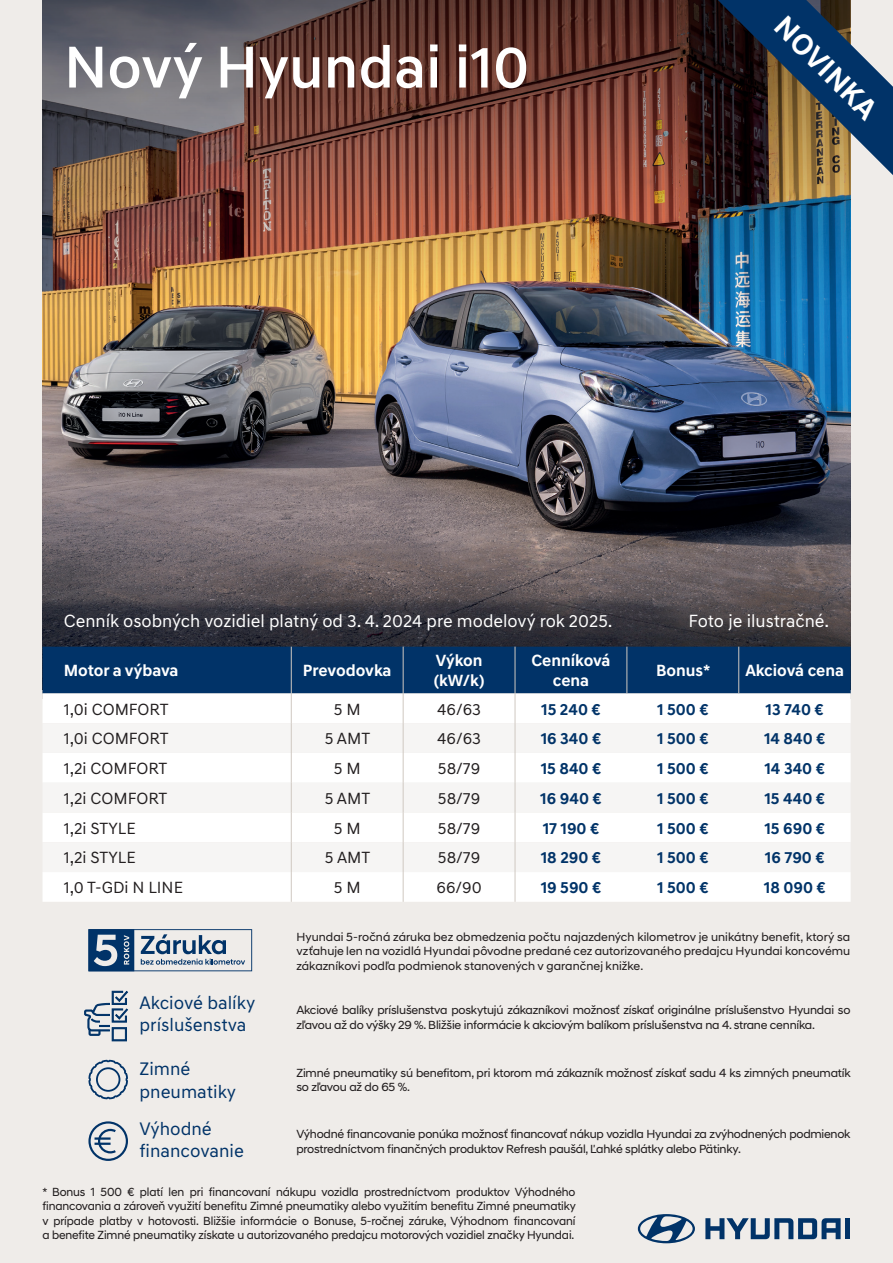
<style>
.page{position:relative;width:893px;height:1263px;background:#efece9}
.page>*{position:absolute;margin:0;border:0;box-sizing:border-box;transform-origin:0 0}
.t1{font:500 60px "Hyundai Sans Text";color:#fff}
.t2{font:700 30px "Hyundai Sans Text";color:#fff}
.t3{font:18.45px/22.2px "Hyundai Sans Text";color:#013368}
.t4{font:18px "Hyundai Sans Text";color:#fff}
.t5{font:16.5px "Hyundai Sans Text";color:#231f20}
.t6{font:700 16.5px "Hyundai Sans Text";color:#013368}
.t7{font:700 16.5px/19.8px "Hyundai Sans Text";color:#fff}
.t8{font:12px/14.4px "Hyundai Sans Head";letter-spacing:-.015em;color:#231f20}
</style>
<div class="page">
<img style="left:43px;top:175px;width:808px;height:472px">
<svg style="left:705px;top:1218px;width:136px;height:21px"></svg>
<div style="left:845px;top:1218px;width:5px;height:21px;background:#013368"></div>
<svg style="left:638px;top:1214px;width:57px;height:29px"></svg>
<img style="left:43px;top:0;width:807px;height:310px">
<svg style="left:718px;top:0;width:175px;height:175px;background:#434a52"></svg>
<div style="left:43px;top:647px;width:808px;height:46px;background:#013368"></div>
<div style="left:43px;top:693px;width:808px;height:209px;background:#fff"></div>
<svg style="left:43px;top:723px;width:808px;height:149px;fill:#f6f5f4"></svg>
<hr style="left:291px;top:647px;width:1px;height:46px;background:#cfc8c1">
<hr style="left:403px;top:647px;width:1px;height:46px;background:#cfc8c1">
<hr style="left:515px;top:647px;width:1px;height:46px;background:#cfc8c1">
<hr style="left:627px;top:647px;width:1px;height:46px;background:#cfc8c1">
<hr style="left:738px;top:647px;width:1px;height:46px;background:#cfc8c1">
<hr style="left:291px;top:693px;width:1px;height:30px;background:#cfc8c1">
<hr style="left:403px;top:693px;width:1px;height:30px;background:#cfc8c1">
<hr style="left:515px;top:693px;width:1px;height:30px;background:#cfc8c1">
<hr style="left:291px;top:723px;width:1px;height:30px;background:#cfc8c1">
<hr style="left:403px;top:723px;width:1px;height:30px;background:#cfc8c1">
<hr style="left:515px;top:723px;width:1px;height:30px;background:#cfc8c1">
<hr style="left:291px;top:753px;width:1px;height:30px;background:#cfc8c1">
<hr style="left:403px;top:753px;width:1px;height:30px;background:#cfc8c1">
<hr style="left:515px;top:753px;width:1px;height:30px;background:#cfc8c1">
<svg style="left:291px;top:783px;width:1px;height:29px"></svg>
<svg style="left:403px;top:783px;width:1px;height:29px"></svg>
<svg style="left:515px;top:783px;width:1px;height:29px"></svg>
<hr style="left:291px;top:812px;width:1px;height:30px;background:#cfc8c1">
<hr style="left:403px;top:812px;width:1px;height:30px;background:#cfc8c1">
<hr style="left:515px;top:812px;width:1px;height:30px;background:#cfc8c1">
<hr style="left:291px;top:842px;width:1px;height:30px;background:#cfc8c1">
<hr style="left:403px;top:842px;width:1px;height:30px;background:#cfc8c1">
<hr style="left:515px;top:842px;width:1px;height:30px;background:#cfc8c1">
<hr style="left:291px;top:872px;width:1px;height:30px;background:#cfc8c1">
<hr style="left:403px;top:872px;width:1px;height:30px;background:#cfc8c1">
<hr style="left:515px;top:872px;width:1px;height:30px;background:#cfc8c1">
<svg style="left:88px;top:929px;width:164px;height:42px"></svg>
<svg style="left:88px;top:1121px;width:40px;height:40px"></svg>
<svg style="left:84px;top:990px;width:44px;height:51px"></svg>
<svg style="left:88px;top:1060px;width:40px;height:39px"></svg>
<h1 class="t1" style="left:64px;top:30px;width:467px">Nový Hyundai i10</h1>
<h2 class="t2" style="left:793px;top:8px;width:133px;rotate:45deg">NOVINKA</h2>
<h3 class="t4" style="left:64px;top:610px;width:550px">Cenník osobných vozidiel platný od 3. 4. 2024 pre modelový rok 2025.</h3>
<h3 class="t4" style="left:688px;top:610px;width:142px">Foto je ilustračné.</h3>
<h3 class="t7" style="left:64px;top:661px;width:116px">Motor a výbava</h3>
<h3 class="t7" style="left:303px;top:661px;width:90px">Prevodovka</h3>
<h3 class="t7" style="left:434px;top:651px;width:52px">Výkon (kW/k)</h3>
<h3 class="t7" style="left:531px;top:651px;width:81px;text-align:center">Cenníková cena</h3>
<h3 class="t7" style="left:656px;top:661px;width:56px">Bonus*</h3>
<h3 class="t7" style="left:745px;top:661px;width:100px">Akciová cena</h3>
<h3 class="t5" style="left:64px;top:699px;width:106px">1,0i COMFORT</h3>
<h3 class="t5" style="left:334px;top:699px;width:28px">5 M</h3>
<h3 class="t5" style="left:437px;top:699px;width:45px">46/63</h3>
<h3 class="t6" style="left:541px;top:699px;width:61px">15 240 €</h3>
<h3 class="t6" style="left:657px;top:699px;width:53px">1 500 €</h3>
<h3 class="t6" style="left:766px;top:699px;width:60px">13 740 €</h3>
<h3 class="t5" style="left:64px;top:729px;width:106px">1,0i COMFORT</h3>
<h3 class="t5" style="left:325px;top:729px;width:47px">5 AMT</h3>
<h3 class="t5" style="left:437px;top:729px;width:45px">46/63</h3>
<h3 class="t6" style="left:541px;top:728px;width:62px">16 340 €</h3>
<h3 class="t6" style="left:657px;top:728px;width:53px">1 500 €</h3>
<h3 class="t6" style="left:764px;top:728px;width:63px">14 840 €</h3>
<h3 class="t5" style="left:64px;top:758px;width:105px">1,2i COMFORT</h3>
<h3 class="t5" style="left:334px;top:758px;width:28px">5 M</h3>
<h3 class="t5" style="left:438px;top:758px;width:44px">58/79</h3>
<h3 class="t6" style="left:541px;top:758px;width:62px">15 840 €</h3>
<h3 class="t6" style="left:657px;top:758px;width:53px">1 500 €</h3>
<h3 class="t6" style="left:764px;top:758px;width:62px">14 340 €</h3>
<h3 class="t5" style="left:64px;top:788px;width:105px">1,2i COMFORT</h3>
<h3 class="t5" style="left:325px;top:788px;width:47px">5 AMT</h3>
<h3 class="t5" style="left:438px;top:788px;width:44px">58/79</h3>
<h3 class="t6" style="left:540px;top:788px;width:63px">16 940 €</h3>
<h3 class="t6" style="left:657px;top:788px;width:53px">1 500 €</h3>
<h3 class="t6" style="left:764px;top:788px;width:62px">15 440 €</h3>
<h3 class="t5" style="left:64px;top:818px;width:73px">1,2i STYLE</h3>
<h3 class="t5" style="left:334px;top:818px;width:28px">5 M</h3>
<h3 class="t5" style="left:438px;top:818px;width:44px">58/79</h3>
<h3 class="t6" style="left:543px;top:818px;width:58px">17 190 €</h3>
<h3 class="t6" style="left:657px;top:818px;width:53px">1 500 €</h3>
<h3 class="t6" style="left:764px;top:818px;width:62px">15 690 €</h3>
<h3 class="t5" style="left:64px;top:848px;width:73px">1,2i STYLE</h3>
<h3 class="t5" style="left:325px;top:848px;width:47px">5 AMT</h3>
<h3 class="t5" style="left:438px;top:848px;width:44px">58/79</h3>
<h3 class="t6" style="left:541px;top:847px;width:62px">18 290 €</h3>
<h3 class="t6" style="left:657px;top:847px;width:53px">1 500 €</h3>
<h3 class="t6" style="left:765px;top:847px;width:61px">16 790 €</h3>
<h3 class="t5" style="left:64px;top:877px;width:121px">1,0 T-GDi N LINE</h3>
<h3 class="t5" style="left:334px;top:877px;width:28px">5 M</h3>
<h3 class="t5" style="left:436px;top:877px;width:47px">66/90</h3>
<h3 class="t6" style="left:541px;top:877px;width:62px">19 590 €</h3>
<h3 class="t6" style="left:657px;top:877px;width:53px">1 500 €</h3>
<h3 class="t6" style="left:764px;top:877px;width:63px">18 090 €</h3>
<p class="t8" style="left:296px;top:929px;width:555px;text-align:justify">Hyundai 5-ročná záruka bez obmedzenia počtu najazdených kilometrov je unikátny benefit, ktorý sa vzťahuje len na vozidlá Hyundai pôvodne predané cez autorizovaného predajcu Hyundai koncovému zákazníkovi podľa podmienok stanovených v garančnej knižke.</p>
<h3 class="t3" style="left:139px;top:991px;width:117px">Akciové balíky príslušenstva</h3>
<h3 class="t3" style="left:139px;top:1058px;width:98px">Zimné pneumatiky</h3>
<p class="t8" style="left:296px;top:1065px;width:556px">Zimné pneumatiky sú benefitom, pri ktorom má zákazník možnosť získať sadu 4 ks zimných pneumatík so zľavou až do 65 %.</p>
<p class="t8" style="left:296px;top:1003px;width:556px">Akciové balíky príslušenstva poskytujú zákazníkovi možnosť získať originálne príslušenstvo Hyundai so zľavou až do výšky 29 %. Bližšie informácie k akciovým balíkom príslušenstva na 4. strane cenníka.</p>
<h3 class="t3" style="left:139px;top:1118px;width:106px">Výhodné financovanie</h3>
<p class="t8" style="left:296px;top:1127px;width:556px">Výhodné financovanie ponúka možnosť financovať nákup vozidla Hyundai za zvýhodnených podmienok prostredníctvom finančných produktov Refresh paušál, Ľahké splátky alebo Pätinky.</p>
<p class="t8" style="left:43px;top:1184px;width:535px;text-align:justify">* Bonus 1 500 € platí len pri financovaní nákupu vozidla prostredníctvom produktov Výhodného financovania a zároveň využití benefitu Zimné pneumatiky alebo využitím benefitu Zimné pneumatiky v prípade platby v hotovosti. Bližšie informácie o Bonuse, 5-ročnej záruke, Výhodnom financovaní a benefite Zimné pneumatiky získate u autorizovaného predajcu motorových vozidiel značky Hyundai.</p>
</div>
